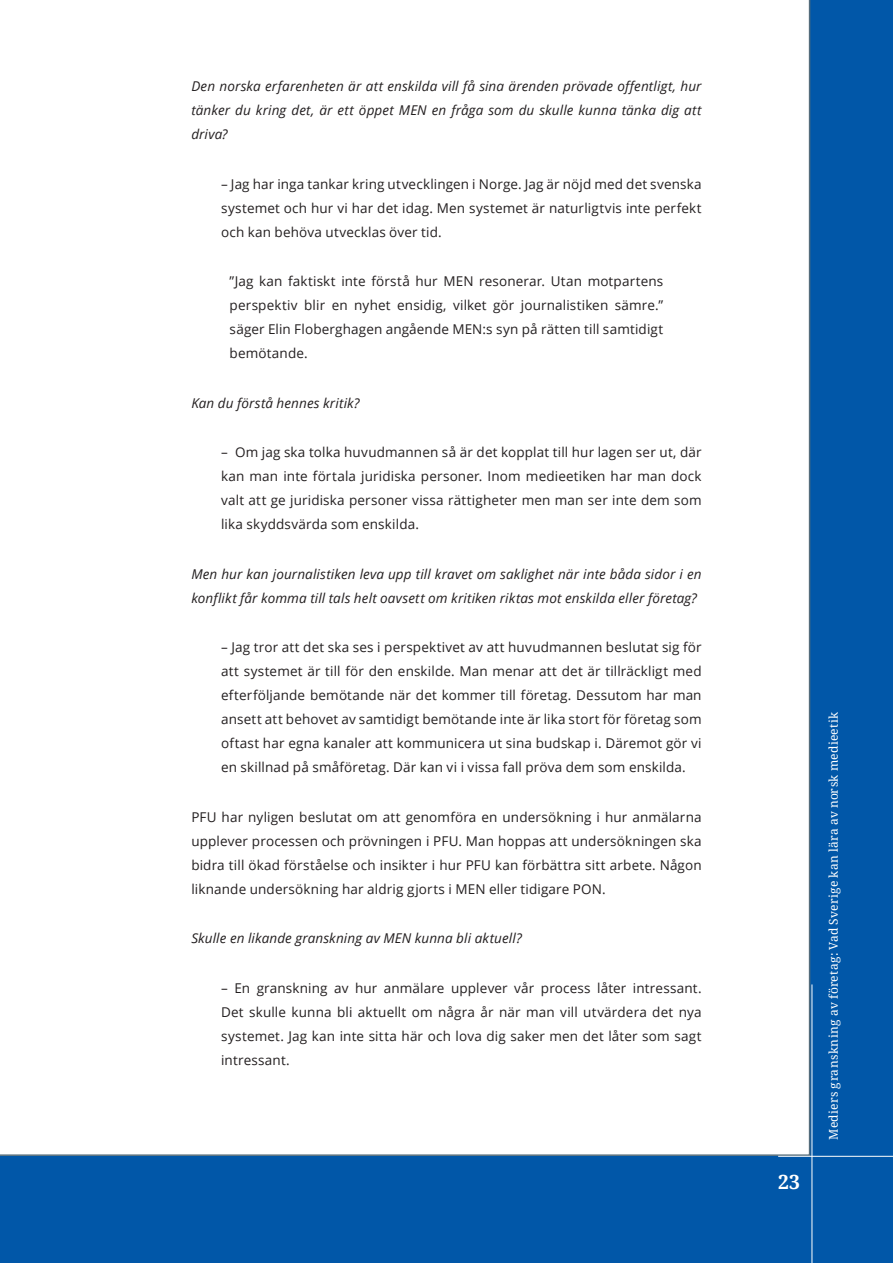
<style>
.page{position:relative;width:893px;height:1263px;background:#0157a8}
.page>*{position:absolute;margin:0;border:0;box-sizing:border-box;transform-origin:0 0}
.t1{font:700 19.5px "Noto Serif";color:#fff}
.Brödtext{font:13.5px/24px "Open Sans";letter-spacing:.01em;color:#231f20;text-align:justify}
.Brödtext-2{font:italic 13.5px/24px "Open Sans";letter-spacing:.01em;color:#231f20;text-align:justify}
.t2{font:12px "Noto Serif";letter-spacing:.025em;color:#fff}
</style>
<div class="page">
<div style="left:0;top:0;width:810px;height:1156px;background:#fff"></div>
<hr style="left:812px;top:984px;width:1px;height:279px;background:#fff">
<hr style="left:778px;top:1156px;width:115px;height:1px;background:#fff">
<p class="Brödtext-2" style="left:191px;top:74px;width:512px">Den norska erfarenheten är att enskilda vill få sina ärenden prövade offentligt, hur tänker du kring det, är ett öppet MEN en fråga som du skulle kunna tänka dig att driva?</p>
<p class="Brödtext" style="left:221px;top:171px;width:482px">– Jag har inga tankar kring utvecklingen i Norge. Jag är nöjd med det svenska systemet och hur vi har det idag. Men systemet är naturligtvis inte perfekt och kan behöva utvecklas över tid.</p>
<p class="Brödtext" style="left:230px;top:269px;width:435px">”Jag kan faktiskt inte förstå hur MEN resonerar. Utan motpartens perspektiv blir en nyhet ensidig, vilket gör journalistiken sämre.” säger Elin Floberghagen angående MEN:s syn på rätten till samtidigt bemötande.</p>
<p class="Brödtext-2" style="left:191px;top:390px;width:170px">Kan du förstå hennes kritik?</p>
<p class="Brödtext" style="left:221px;top:440px;width:482px">– Om jag ska tolka huvudmannen så är det kopplat till hur lagen ser ut, där kan man inte förtala juridiska personer. Inom medieetiken har man dock valt att ge juridiska personer vissa rättigheter men man ser inte dem som lika skyddsvärda som enskilda.</p>
<p class="Brödtext-2" style="left:191px;top:561px;width:512px">Men hur kan journalistiken leva upp till kravet om saklighet när inte båda sidor i en konflikt får komma till tals helt oavsett om kritiken riktas mot enskilda eller företag?</p>
<p class="Brödtext" style="left:221px;top:635px;width:482px">– Jag tror att det ska ses i perspektivet av att huvudmannen beslutat sig för att systemet är till för den enskilde. Man menar att det är tillräckligt med efterföljande bemötande när det kommer till företag. Dessutom har man ansett att behovet av samtidigt bemötande inte är lika stort för företag som oftast har egna kanaler att kommunicera ut sina budskap i. Däremot gör vi en skillnad på småföretag. Där kan vi i vissa fall pröva dem som enskilda.</p>
<p class="Brödtext" style="left:191px;top:804px;width:512px">PFU har nyligen beslutat om att genomföra en undersökning i hur anmälarna upplever processen och prövningen i PFU. Man hoppas att undersökningen ska bidra till ökad förståelse och insikter i hur PFU kan förbättra sitt arbete. Någon liknande undersökning har aldrig gjorts i MEN eller tidigare PON.</p>
<p class="Brödtext-2" style="left:191px;top:926px;width:332px">Skulle en likande granskning av MEN kunna bli aktuell?</p>
<p class="Brödtext" style="left:221px;top:975px;width:482px">– En granskning av hur anmälare upplever vår process låter intressant.<br>Det skulle kunna bli aktuellt om några år när man vill utvärdera det nya systemet. Jag kan inte sitta här och lova dig saker men det låter som sagt intressant.</p>
<h1 class="t1" style="left:778px;top:1168px;width:23px">23</h1>
<p class="t2" style="left:825px;top:1140px;width:429px;rotate:-90deg">Mediers granskning av företag: Vad Sverige kan lära av norsk medieetik</p>
</div>
